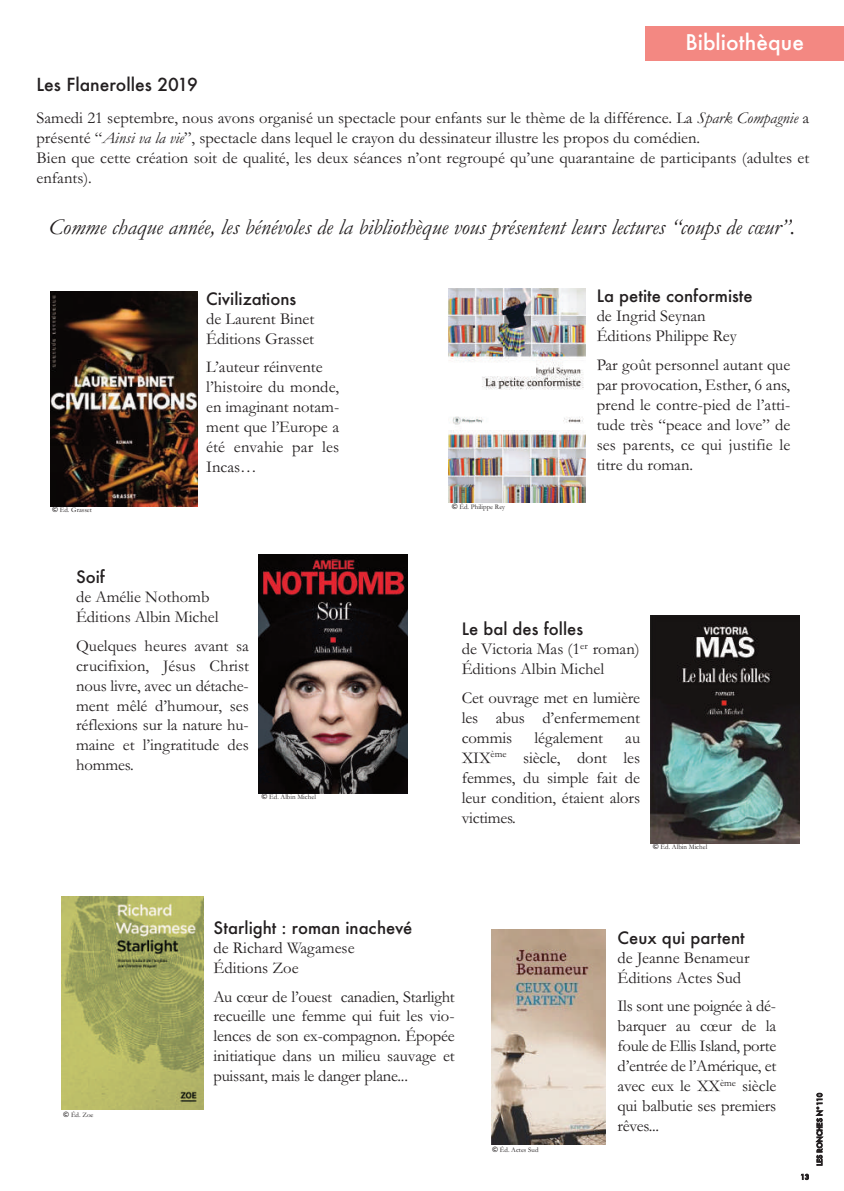
<style>
.page{position:relative;width:844px;height:1191px;background:#fff}
.page>*{position:absolute;margin:0;border:0;box-sizing:border-box;transform-origin:0 0}
.t1{font:italic 22.75px "Garamond";color:#231f20}
.t2{font:500 21px "Futura";color:#fff}
.t3{font:500 17.5px "Futura";color:#231f20}
.t4{font:16.62px/19.9px "Garamond";color:#231f20}
.t5{font:500 16.62px "Futura";color:#231f20}
.t6{font:7px "Garamond";color:#231f20}
.t7{font:500 7px "Futura";letter-spacing:.005em;color:#231f20}
.s1{font-style:italic}
.s2{font-family:"Futura";font-weight:500}
</style>
<div class="page">
<div style="left:645px;top:27px;width:198px;height:34px;background:#f38882"></div>
<img style="left:50px;top:291px;width:147px;height:216px">
<img style="left:448px;top:288px;width:137px;height:214px">
<img style="left:61px;top:896px;width:143px;height:213px">
<img style="left:650px;top:616px;width:149px;height:227px">
<img style="left:258px;top:554px;width:149px;height:239px">
<img style="left:491px;top:930px;width:114px;height:215px">
<p class="t2" style="left:685px;top:30px;width:120px">Bibliothèque</p>
<p class="t3" style="left:36px;top:75px;width:163px">Les Flanerolles 2019</p>
<p class="t4" style="left:36px;top:108px;width:774px">Samedi 21 septembre, nous avons organisé un spectacle pour enfants sur le thème de la différence. La <span class="s1">Spark Compagnie</span> a présenté “<span class="s1">Ainsi va la vie</span>”, spectacle dans lequel le crayon du dessinateur illustre les propos du comédien.<br>Bien que cette création soit de qualité, les deux séances n’ont regroupé qu’une quarantaine de participants (adultes et enfants).</p>
<h1 class="t1" style="left:49px;top:212px;width:747px">Comme chaque année, les bénévoles de la bibliothèque vous présentent leurs lectures “coups de cœur”.</h1>
<p class="t5" style="left:206px;top:289px;width:92px">Civilizations</p>
<p class="t4" style="left:206px;top:308px;width:110px">de Laurent Binet<br>Éditions Grasset</p>
<p class="t4" style="left:206px;top:356px;width:135px">L’auteur réinvente l’histoire du monde, en imaginant notam&shy;ment que l’Europe a été envahie par les<br>Incas…</p>
<p class="t6" style="left:52px;top:505px;width:41px"><span class="s2">©</span> Éd. Grasset</p>
<p class="t6" style="left:451px;top:502px;width:55px"><span class="s2">©</span> Éd. Philippe Rey</p>
<p class="t5" style="left:596px;top:287px;width:158px">La petite conformiste</p>
<p class="t4" style="left:596px;top:305px;width:142px">de Ingrid Seynan<br>Éditions Philippe Rey</p>
<p class="t4" style="left:596px;top:354px;width:195px;text-align:justify">Par goût personnel autant que par provocation, Esther, 6 ans, prend le contre-pied de l’atti&shy;tude très “peace and love” de ses parents, ce qui justifie le titre du roman.</p>
<p class="t5" style="left:76px;top:567px;width:30px">Soif</p>
<p class="t4" style="left:76px;top:586px;width:144px">de Amélie Nothomb<br>Éditions Albin Michel</p>
<p class="t4" style="left:76px;top:635px;width:174px;text-align:justify">Quelques heures avant sa crucifixion, Jésus Christ nous livre, avec un détache&shy;ment mêlé d’humour, ses réflexions sur la nature hu&shy;maine et l’ingratitude des hommes.</p>
<p class="t6" style="left:261px;top:792px;width:56px"><span class="s2">©</span> Éd. Albin Michel</p>
<p class="t5" style="left:461px;top:620px;width:123px">Le bal des folles</p>
<p class="t4" style="left:461px;top:638px;width:179px">de Victoria Mas (1<sup>er</sup> roman)<br>Éditions Albin Michel</p>
<p class="t4" style="left:461px;top:687px;width:180px;text-align:justify">Cet ouvrage met en lumière les abus d’enfermement commis</p>
<p class="t4" style="left:534px;top:727px;width:70px">légalement</p>
<p class="t4" style="left:461px;top:727px;width:180px;text-align:justify;text-indent:163px">au XIX<sup>ème</sup> siècle, dont les femmes, du simple fait de leur condition, étaient alors victimes.</p>
<p class="t6" style="left:652px;top:843px;width:56px"><span class="s2">©</span> Éd. Albin Michel</p>
<p class="t6" style="left:63px;top:1110px;width:32px"><span class="s2">©</span> Éd. Zoe</p>
<p class="t5" style="left:213px;top:918px;width:200px">Starlight : roman inachevé</p>
<p class="t4" style="left:213px;top:937px;width:143px">de Richard Wagamese<br>Éditions Zoe</p>
<p class="t4" style="left:213px;top:985px;width:243px;text-align:justify">Au cœur de l’ouest canadien, Starlight recueille une femme qui fuit les vio&shy;lences de son ex-compagnon. Épopée initiatique dans un milieu sauvage et puissant, mais le danger plane...</p>
<p class="t6" style="left:492px;top:1145px;width:48px"><span class="s2">©</span> Éd. Actes Sud</p>
<p class="t5" style="left:617px;top:928px;width:129px">Ceux qui partent</p>
<p class="t4" style="left:617px;top:947px;width:133px">de Jeanne Benameur<br>Éditions Actes Sud</p>
<p class="t4" style="left:617px;top:995px;width:160px;text-align:justify">Ils sont une poignée à dé&shy;barquer au cœur de la foule de Ellis Island, porte d’entrée de l’Amérique, et avec eux le XX<sup>ème</sup> siècle qui balbutie ses premiers rêves...</p>
<p class="t7" style="left:815px;top:1166px;width:75px;rotate:-90deg">LES RONCHES N°110</p>
<p class="t7" style="left:800px;top:1173px;width:10px">13</p>
</div>
